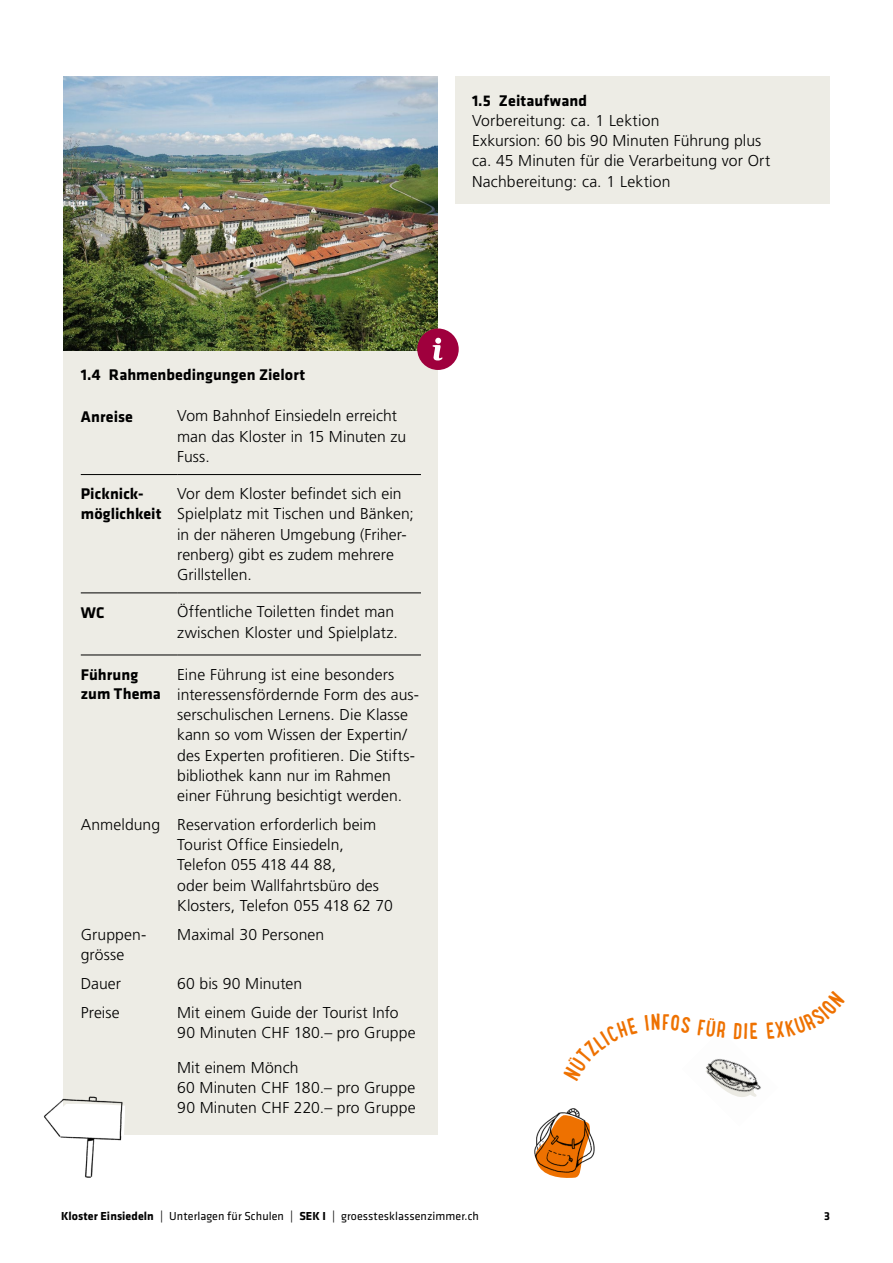
<style>
.page{position:relative;width:893px;height:1263px;background:#fff}
.page>*{position:absolute;margin:0;border:0;box-sizing:border-box;transform-origin:0 0}
.t1{font:700 24px "Lunch Box";color:#ee7100}
.t2{font:700 16.05px/19.5px "Klavika";letter-spacing:.005em;color:#000}
.t3{font:300 15.75px/20.2px "Frutiger LT Std";letter-spacing:.005em;color:#000}
.t4{font:12px "Klavika";letter-spacing:.005em;color:#000}
.t5{font:700 12px "Klavika";color:#000}
.s1{font-weight:700}
</style>
<div class="page">
<svg style="left:706px;top:1060px;width:51px;height:37px"></svg>
<div style="left:455px;top:77px;width:374px;height:127px;background:#edece5"></div>
<img style="left:64px;top:77px;width:374px;height:274px">
<div style="left:64px;top:351px;width:374px;height:784px;background:#edece5"></div>
<hr style="left:81px;top:474px;width:96px;height:1px;background:#000">
<hr style="left:177px;top:474px;width:244px;height:1px;background:#000">
<hr style="left:81px;top:593px;width:96px;height:1px;background:#000">
<hr style="left:177px;top:593px;width:244px;height:1px;background:#000">
<hr style="left:81px;top:655px;width:96px;height:1px;background:#000">
<hr style="left:177px;top:655px;width:244px;height:1px;background:#000">
<div style="left:417px;top:328px;width:42px;height:42px;background:#9f003d;border-radius:50%"></div>
<svg style="left:432px;top:338px;width:10px;height:23px"></svg>
<img style="left:43px;top:1086px;width:82px;height:92px">
<img style="left:534px;top:1108px;width:61px;height:50px">
<svg style="left:535px;top:1115px;width:56px;height:63px"></svg>
<p class="t2" style="left:472px;top:91px;width:116px">1.5 Zeitaufwand</p>
<p class="t3" style="left:472px;top:111px;width:300px">Vorbereitung: ca. 1 Lektion<br>Exkursion: 60 bis 90 Minuten Führung plus ca. 45 Minuten für die Verarbeitung vor Ort Nachbereitung: ca. 1 Lektion</p>
<p class="t2" style="left:81px;top:365px;width:226px">1.4 Rahmenbedingungen Zielort</p>
<p class="t2" style="left:81px;top:407px;width:54px">Anreise</p>
<p class="t3" style="left:177px;top:406px;width:231px">Vom Bahnhof Einsiedeln erreicht man das Kloster in 15 Minuten zu<br>Fuss.</p>
<p class="t2" style="left:81px;top:485px;width:82px">Picknick&shy;möglichkeit</p>
<p class="t3" style="left:177px;top:484px;width:238px">Vor dem Kloster befindet sich ein<br>Spielplatz mit Tischen und Bänken; in der näheren Umgebung (Friher&shy;renberg) gibt es zudem mehrere<br>Grillstellen.</p>
<p class="t2" style="left:81px;top:603px;width:25px">WC</p>
<p class="t3" style="left:177px;top:602px;width:222px">Öffentliche Toiletten findet man zwischen Kloster und Spielplatz.</p>
<p class="t2" style="left:81px;top:665px;width:82px">Führung zum Thema</p>
<p class="t3" style="left:177px;top:664px;width:243px">Eine Führung ist eine besonders interessensfördernde Form des aus&shy;serschulischen Lernens. Die Klasse kann so vom Wissen der Expertin/ des Experten profitieren. Die Stifts&shy;bibliothek kann nur im Rahmen einer Führung besichtigt werden.</p>
<p class="t3" style="left:177px;top:814px;width:217px;text-indent:-96px">Anmeldung Reservation erforderlich beim<br>Tourist Office Einsiedeln,<br>Telefon 055 418 44 88,<br>oder beim Wallfahrtsbüro des<br>Klosters, Telefon 055 418 62 70</p>
<p class="t3" style="left:81px;top:924px;width:66px">Gruppen&shy;grösse</p>
<p class="t3" style="left:177px;top:924px;width:149px">Maximal 30 Personen</p>
<p class="t3" style="left:81px;top:973px;width:42px">Dauer</p>
<p class="t3" style="left:177px;top:973px;width:127px">60 bis 90 Minuten</p>
<p class="t3" style="left:81px;top:1002px;width:40px">Preise</p>
<p class="t3" style="left:177px;top:1002px;width:240px">Mit einem Guide der Tourist Info<br>90 Minuten CHF 180.– pro Gruppe</p>
<p class="t3" style="left:177px;top:1057px;width:240px">Mit einem Mönch<br>60 Minuten CHF 180.– pro Gruppe<br>90 Minuten CHF 220.– pro Gruppe</p>
<h1 class="t1" style="left:750px;top:1015px;width:10px">E</h1>
<p class="t4" style="left:61px;top:1210px;width:419px"><span class="s1">Kloster Einsiedeln</span> | Unterlagen für Schulen | <span class="s1">SEK I</span> | groesstesklassenzimmer.ch</p>
<p class="t5" style="left:824px;top:1210px;width:7px">3</p>
</div>
